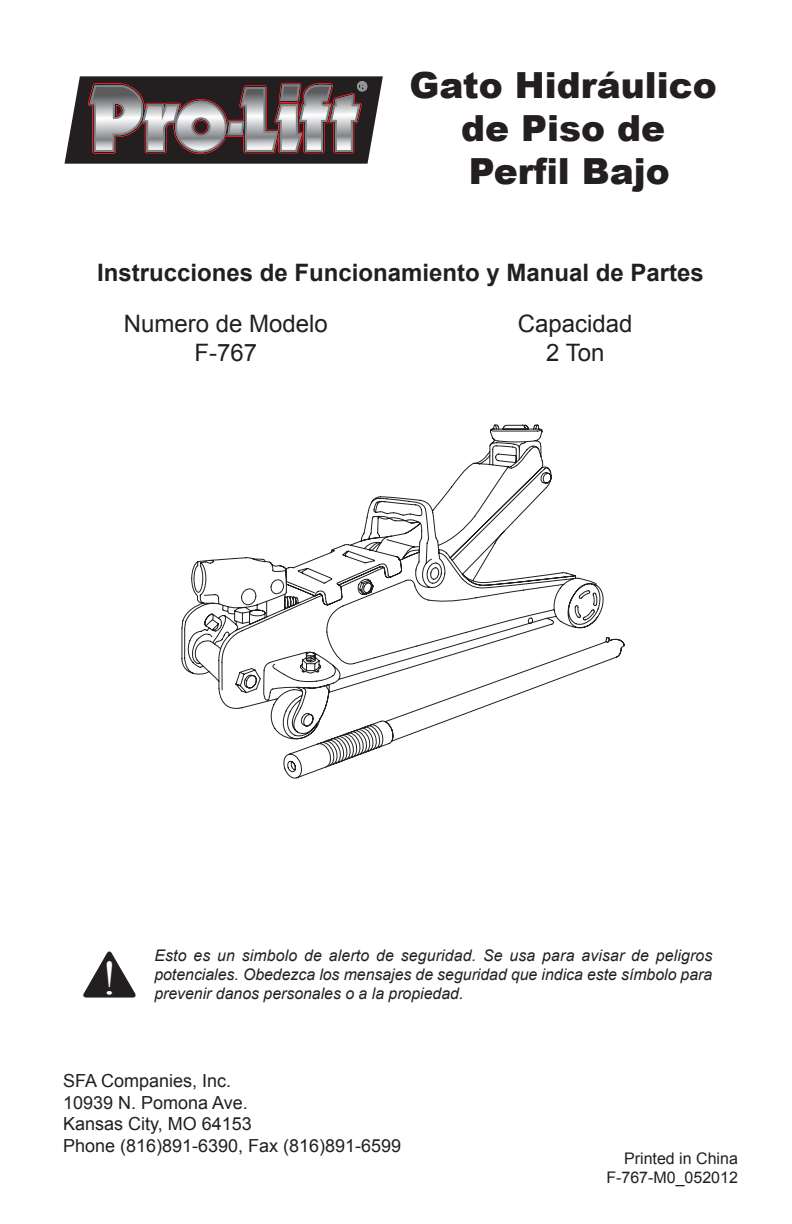
<style>
.page{position:relative;width:792px;height:1224px;background:#fff}
.page>*{position:absolute;margin:0;border:0;box-sizing:border-box;transform-origin:0 0}
.t1{font:48px "Times New Roman";color:#fff}
.t2{font:900 36px/43.2px "Arial";color:#231f20;text-align:center}
.t3{font:700 24px "Arial";color:#231f20}
.t4{font:24px/28.8px "Arial";color:#231f20;text-align:center}
.t5{font:18px/21.6px "Arial";color:#231f20}
.t6{font:italic 16px/19.2px "Arial";color:#231f20;text-align:justify}
.t7{font:16px/19.2px "Arial";color:#231f20;text-align:right}
</style>
<div class="page">
<svg style="left:83px;top:951px;width:53px;height:47px"></svg>
<svg style="left:65px;top:76px;width:318px;height:88px"></svg>
<svg style="left:181px;top:424px;width:444px;height:355px"></svg>
<h2 class="t2" style="left:410px;top:62px;width:309px">Gato Hidráulico de Piso de<br>Perfil Bajo</h2>
<h3 class="t3" style="left:97px;top:256px;width:608px">Instrucciones de Funcionamiento y Manual de Partes</h3>
<h3 class="t4" style="left:124px;top:310px;width:206px">Numero de Modelo<br>F-767</h3>
<h3 class="t4" style="left:518px;top:310px;width:116px">Capacidad<br>2 Ton</h3>
<h1 class="t1" style="left:101px;top:946px;width:17px">!</h1>
<p class="t6" style="left:154px;top:946px;width:560px">Esto es un simbolo de alerto de seguridad. Se usa para avisar de peligros potenciales. Obedezca los mensajes de seguridad que indica este símbolo para prevenir danos personales o a la propiedad.</p>
<p class="t5" style="left:63px;top:1070px;width:340px">SFA Companies, Inc.<br>10939 N. Pomona Ave.<br>Kansas City, MO 64153<br>Phone (816)891-6390, Fax (816)891-6599</p>
<p class="t7" style="left:606px;top:1149px;width:133px">Printed in China<br>F-767-M0_052012</p>
</div>
